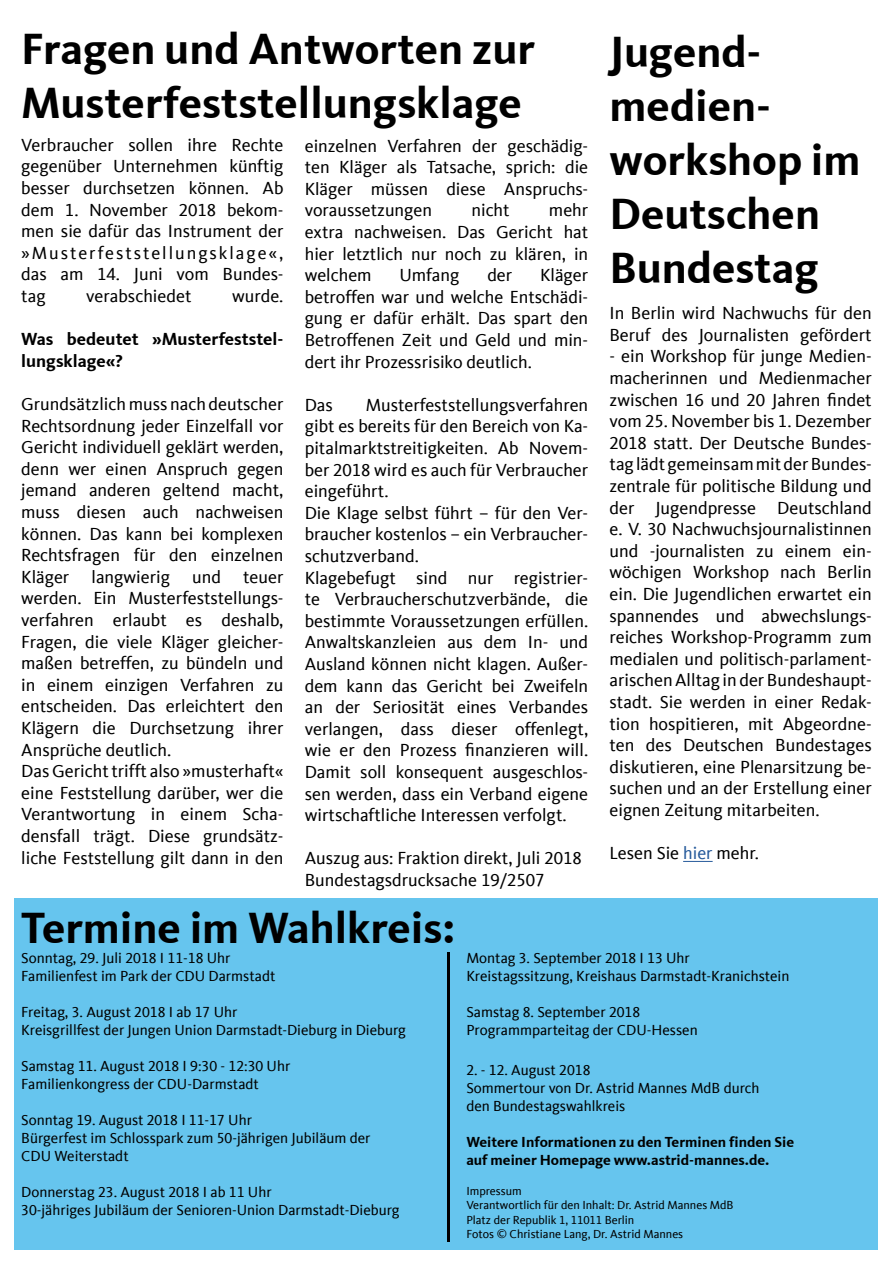
<style>
.page{position:relative;width:893px;height:1263px;background:#fff}
.page>*{position:absolute;margin:0;border:0;box-sizing:border-box;transform-origin:0 0}
.t1{font:700 45px/54px "CDU Kievit Tab";color:#000}
.t2{font:18px/21.6px "CDU Kievit Tab";color:#000;text-align:justify}
.t3{font:700 18px/21.6px "CDU Kievit Tab";color:#000}
.t4{font:15px/18px "CDU Kievit Tab";color:#000}
.t5{font:700 15px/18px "CDU Kievit Tab";color:#000}
.t6{font:12px/14.4px "CDU Kievit Tab";color:#000}
.s1{color:#275b9b}
</style>
<div class="page">
<div style="left:14px;top:898px;width:864px;height:352px;background:#66c5ee"></div>
<hr style="left:683px;top:861px;width:30px;height:1px;background:#275b9b">
<hr style="left:448px;top:952px;width:2px;height:290px;background:#000">
<h1 class="t1" style="left:21px;top:22px;width:515px">Fragen und Antworten zur<br>Musterfeststellungsklage</h1>
<p class="t2" style="left:21px;top:134px;width:264px">Verbraucher sollen ihre Rechte gegenüber Unternehmen künftig besser durchsetzen können. Ab dem 1. November 2018 bekom&shy;men sie dafür das Instrument der »Musterfeststellungsklage«, das am 14. Juni vom Bundes&shy;tag</p>
<p class="t2" style="left:305px;top:135px;width:285px">einzelnen Verfahren der geschädig&shy;ten Kläger als Tatsache, sprich: die Kläger müssen diese Anspruchs&shy;voraussetzungen</p>
<p class="t2" style="left:305px;top:200px;width:285px;text-indent:244px">mehr extra nachweisen. Das Gericht hat hier letztlich nur noch zu klären, in welchem</p>
<p class="t2" style="left:471px;top:200px;width:40px">nicht</p>
<p class="t2" style="left:399px;top:265px;width:61px">Umfang</p>
<p class="t2" style="left:487px;top:265px;width:26px">der</p>
<p class="t2" style="left:305px;top:265px;width:285px;text-indent:235px">Kläger betroffen war und welche Entschädi&shy;gung er dafür erhält. Das spart den Betroffenen Zeit und Geld und min&shy;dert ihr Prozessrisiko deutlich.</p>
<p class="t2" style="left:305px;top:394px;width:30px">Das</p>
<p class="t2" style="left:86px;top:285px;width:107px">verabschiedet</p>
<p class="t2" style="left:232px;top:285px;width:53px">wurde.</p>
<p class="t3" style="left:21px;top:328px;width:264px">Was bedeutet »Musterfeststel&shy;lungsklage«?</p>
<p class="t2" style="left:21px;top:393px;width:264px;text-align:left">Grundsätzlich muss nach deutscher<br>Rechtsordnung jeder Einzelfall vor<br>Gericht individuell geklärt werden, denn wer einen Anspruch gegen jemand anderen geltend macht, muss diesen auch nachweisen können. Das kann bei komplexen<br>Rechtsfragen für den einzelnen<br>Kläger langwierig und teuer werden. Ein Musterfeststellungs&shy;verfahren erlaubt es deshalb,<br>Fragen, die viele Kläger gleicher&shy;maßen betreffen, zu bündeln und in einem einzigen Verfahren zu entscheiden. Das erleichtert den<br>Klägern die Durchsetzung ihrer<br>Ansprüche deutlich.<br>Das Gericht trifft also »musterhaft« eine Feststellung darüber, wer die<br>Verantwortung in einem Scha&shy;densfall trägt. Diese grundsätz&shy;liche Feststellung gilt dann in den</p>
<p class="t2" style="left:305px;top:394px;width:285px;text-align:left;text-indent:61px">Musterfeststellungsverfahren gibt es bereits für den Bereich von Ka&shy;pitalmarktstreitigkeiten. Ab Novem&shy;ber 2018 wird es auch für Verbraucher eingeführt.<br>Die Klage selbst führt – für den Ver&shy;braucher kostenlos – ein Verbraucher&shy;schutzverband.<br>Klagebefugt sind nur registrier&shy;te Verbraucherschutzverbände, die bestimmte Voraussetzungen erfüllen.<br>Anwaltskanzleien aus dem In- und Ausland können nicht klagen. Außer&shy;dem kann das Gericht bei Zweifeln an der Seriosität eines Verbandes verlangen, dass dieser offenlegt, wie er den Prozess finanzieren will.<br>Damit soll konsequent ausgeschlos&shy;sen werden, dass ein Verband eigene wirtschaftliche Interessen verfolgt.</p>
<p class="t2" style="left:305px;top:848px;width:279px">Auszug aus: Fraktion direkt, Juli 2018<br>Bundestagsdrucksache 19/2507</p>
<h1 class="t1" style="left:609px;top:25px;width:253px">Jugend&shy;medien&shy;workshop im<br>Deutschen<br>Bundestag</h1>
<p class="t2" style="left:609px;top:302px;width:264px">In Berlin wird Nachwuchs für den<br>Beruf des Journalisten gefördert</p>
<p class="t2" style="left:609px;top:346px;width:264px">- ein Workshop für junge Medien&shy;macherinnen und Medienmacher zwischen 16 und 20 Jahren findet vom 25. November bis 1. Dezember 2018 statt. Der Deutsche Bundes&shy;tag lädt gemeinsam mit der Bundes&shy;zentrale für politische Bildung und der Jugendpresse Deutschland e. V. 30 Nachwuchsjournalistinnen und -journalisten zu einem ein&shy;wöchigen Workshop nach Berlin ein. Die Jugendlichen erwartet ein spannendes und abwechslungs&shy;reiches Workshop-Programm zum medialen und politisch-parlament&shy;arischen Alltag in der Bundeshaupt&shy;stadt. Sie werden in einer Redak&shy;tion hospitieren, mit Abgeordne&shy;ten des Deutschen Bundestages diskutieren, eine Plenarsitzung be&shy;suchen und an der Erstellung einer eignen Zeitung mitarbeiten.</p>
<p class="t2" style="left:609px;top:842px;width:151px">Lesen Sie <span class="s1">hier</span> mehr.</p>
<h1 class="t1" style="left:21px;top:901px;width:436px">Termine im Wahlkreis:</h1>
<p class="t4" style="left:21px;top:949px;width:256px">Sonntag, 29. Juli 2018 I 11-18 Uhr<br>Familienfest im Park der CDU Darmstadt</p>
<p class="t4" style="left:21px;top:1003px;width:386px">Freitag, 3. August 2018 I ab 17 Uhr<br>Kreisgrillfest der Jungen Union Darmstadt-Dieburg in Dieburg</p>
<p class="t4" style="left:21px;top:1057px;width:271px">Samstag 11. August 2018 I 9:30 - 12:30 Uhr<br>Familienkongress der CDU-Darmstadt</p>
<p class="t4" style="left:21px;top:1111px;width:351px">Sonntag 19. August 2018 I 11-17 Uhr<br>Bürgerfest im Schlosspark zum 50-jährigen Jubiläum der<br>CDU Weiterstadt</p>
<p class="t4" style="left:21px;top:1183px;width:380px">Donnerstag 23. August 2018 I ab 11 Uhr<br>30-jähriges Jubiläum der Senioren-Union Darmstadt-Dieburg</p>
<p class="t4" style="left:466px;top:949px;width:325px">Montag 3. September 2018 I 13 Uhr<br>Kreistagssitzung, Kreishaus Darmstadt-Kranichstein</p>
<p class="t4" style="left:466px;top:1003px;width:233px">Samstag 8. September 2018<br>Programmparteitag der CDU-Hessen</p>
<p class="t4" style="left:466px;top:1061px;width:295px">2. - 12. August 2018<br>Sommertour von Dr. Astrid Mannes MdB durch den Bundestagswahlkreis</p>
<p class="t5" style="left:466px;top:1133px;width:329px">Weitere Informationen zu den Terminen finden Sie auf meiner Homepage www.astrid-mannes.de.</p>
<p class="t6" style="left:466px;top:1184px;width:269px">Impressum<br>Verantwortlich für den Inhalt: Dr. Astrid Mannes MdB Platz der Republik 1, 11011 Berlin<br>Fotos © Christiane Lang, Dr. Astrid Mannes</p>
</div>
